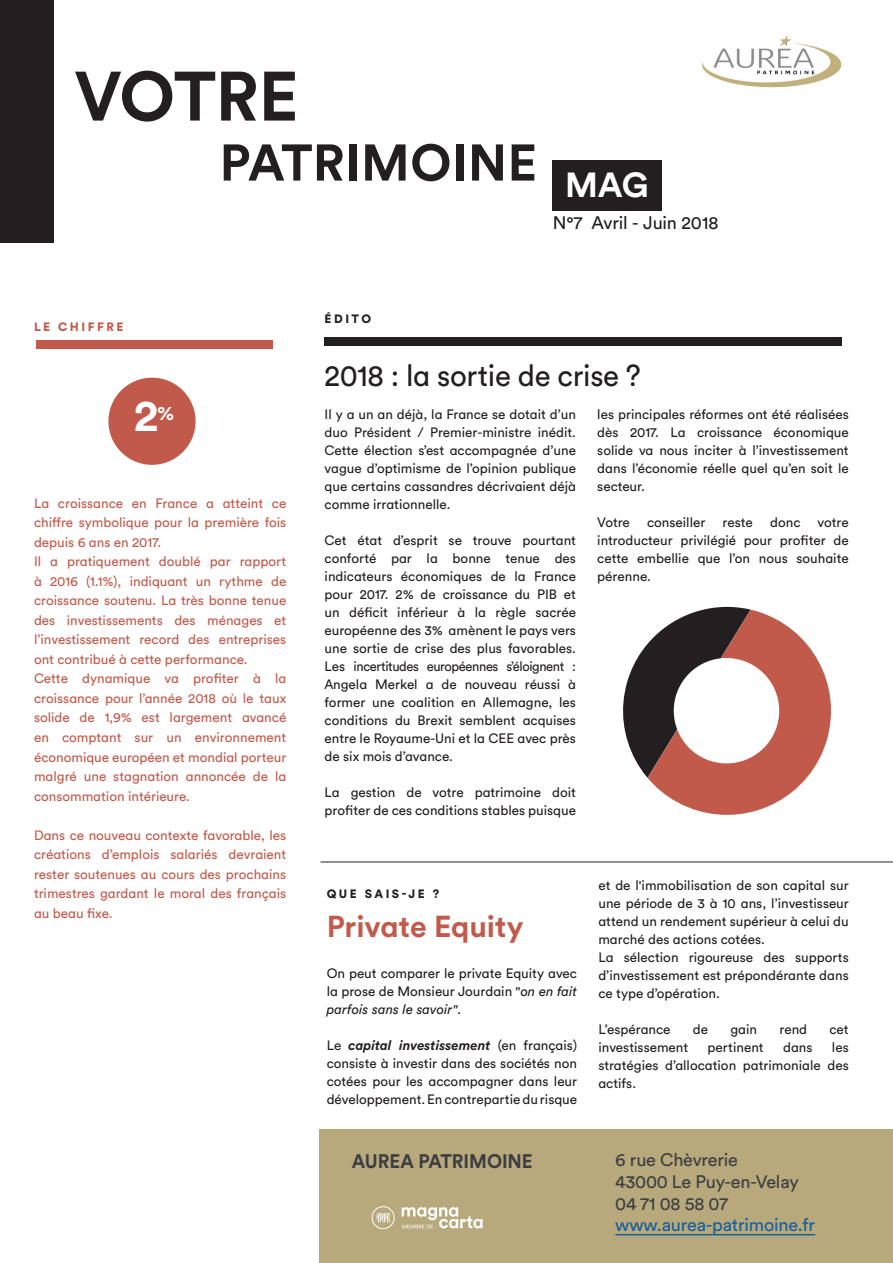
<style>
.page{position:relative;width:893px;height:1263px;background:#fff}
.page>*{position:absolute;margin:0;border:0;box-sizing:border-box;transform-origin:0 0}
.t1{font:700 69px "Circular Std";letter-spacing:-.015em;color:#231f20}
.t2{font:700 51px "Circular Std";letter-spacing:.01em;color:#231f20}
.t3{font:700 44.55px "Circular Std";color:#fff}
.t4{font:700 34.5px "Circular Std";color:#fff}
.Grand_texte_niveau_0{font:30px "Circular Std";letter-spacing:-.01em;color:#231f20}
.t5{font:700 30px "Circular Std";color:#c25a4b}
.t6{font:700 19.5px "Circular Std";letter-spacing:-.005em;color:#3b3d41;scale:.96 1}
.t7{font:18px "Circular Std";letter-spacing:-.01em;color:#3b3d41}
.t8{font:18px "Circular Std";letter-spacing:-.01em;color:#175d9e}
.t9{font:18px "Circular Std";letter-spacing:-.01em;color:#231f20}
.Texte_base{font:13.5px/18px "Circular Std";color:#231f20;text-align:justify}
.t10{font:13.5px/19.5px "Circular Std";color:#c25a4b;text-align:justify}
.Titre_petit_capitale{font:900 12px "Circular Std";letter-spacing:.21em;color:#231f20}
.Titre_petit_capitale-2{font:900 12px "Circular Std";letter-spacing:.21em;color:#c25a4b}
.s1{font-style:italic}
.s2{font-weight:700;font-style:italic}
</style>
<div class="page">
<div style="left:553px;top:160px;width:109px;height:50px;background:#231f20"></div>
<div style="left:0;top:0;width:53px;height:242px;background:#231f20"></div>
<hr style="left:321px;top:862px;width:572px;height:1px;background:#231f20">
<div style="left:37px;top:340px;width:236px;height:8px;background:#c25a4b"></div>
<div style="left:108px;top:378px;width:88px;height:87px;background:#c25a4b;border-radius:50%"></div>
<div style="left:325px;top:338px;width:517px;height:8px;background:#231f20"></div>
<svg style="left:693px;top:624px;width:138px;height:191px;fill:#c25a4b"></svg>
<svg style="left:623px;top:607px;width:162px;height:202px"></svg>
<div style="left:320px;top:1129px;width:573px;height:134px;background:#b7a97b"></div>
<hr style="left:615px;top:1234px;width:200px;height:1px;background:#175d9e">
<svg style="left:376px;top:1213px;width:14px;height:9px"></svg>
<svg style="left:402px;top:1207px;width:81px;height:21px"></svg>
<div style="left:372px;top:1206px;width:22px;height:23px;border:1px solid #fff;border-radius:50%"></div>
<img style="left:702px;top:35px;width:140px;height:53px">
<p class="t1" style="left:74px;top:52px;width:226px">VOTRE</p>
<p class="t2" style="left:220px;top:130px;width:319px">PATRIMOINE</p>
<p class="t4" style="left:565px;top:162px;width:85px">MAG</p>
<p class="t9" style="left:553px;top:212px;width:167px">N°7 Avril - Juin 2018</p>
<p class="Titre_petit_capitale-2" style="left:34px;top:319px;width:91px">LE CHIFFRE</p>
<p class="Titre_petit_capitale" style="left:325px;top:311px;width:48px">ÉDITO</p>
<p class="t3" style="left:134px;top:387px;width:41px">2<sup>%</sup></p>
<p class="t10" style="left:34px;top:493px;width:254px">La croissance en France a atteint ce chiffre symbolique pour la première fois depuis 6 ans en 2017.</p>
<p class="t10" style="left:34px;top:552px;width:254px">Il a pratiquement doublé par rapport à 2016 (1.1%), indiquant un rythme de croissance soutenu. La très bonne tenue des investissements des ménages et l’investissement record des entreprises ont contribué à cette performance.</p>
<p class="t10" style="left:34px;top:669px;width:254px">Cette dynamique va profiter à la croissance pour l’année 2018 où le taux solide de 1,9% est largement avancé en comptant sur un environnement économique européen et mondial porteur malgré une stagnation annoncée de la consommation intérieure.</p>
<p class="t10" style="left:34px;top:825px;width:254px">Dans ce nouveau contexte favorable, les créations d’emplois salariés devraient rester soutenues au cours des prochains trimestres gardant le moral des français au beau fixe.</p>
<p class="Grand_texte_niveau_0" style="left:325px;top:357px;width:318px">2018 : la sortie de crise ?</p>
<p class="Texte_base" style="left:325px;top:405px;width:253px">Il y a un an déjà, la France se dotait d’un duo Président / Premier-ministre inédit.<br>Cette élection s’est accompagnée d’une vague d’optimisme de l’opinion publique que certains cassandres décrivaient déjà comme irrationnelle.</p>
<p class="Texte_base" style="left:325px;top:531px;width:253px">Cet état d’esprit se trouve pourtant conforté par la bonne tenue des indicateurs économiques de la France pour 2017. 2% de croissance du PIB et un déficit inférieur à la règle sacrée européenne des 3% amènent le pays vers une sortie de crise des plus favorables.<br>Les incertitudes européennes s’éloignent :<br>Angela Merkel a de nouveau réussi à former une coalition en Allemagne, les conditions du Brexit semblent acquises entre le Royaume-Uni et la CEE avec près de six mois d’avance.</p>
<p class="Texte_base" style="left:325px;top:783px;width:253px">La gestion de votre patrimoine doit profiter de ces conditions stables puisque</p>
<p class="Texte_base" style="left:597px;top:405px;width:253px">les principales réformes ont été réalisées dès 2017. La croissance économique solide va nous inciter à l’investissement dans l’économie réelle quel qu’en soit le secteur.</p>
<p class="Texte_base" style="left:597px;top:513px;width:34px">Votre</p>
<p class="Texte_base" style="left:647px;top:513px;width:60px">conseiller</p>
<p class="Texte_base" style="left:723px;top:513px;width:32px">reste</p>
<p class="Texte_base" style="left:770px;top:513px;width:32px">donc</p>
<p class="Texte_base" style="left:597px;top:513px;width:253px;text-indent:220px">votre introducteur privilégié pour profiter de cette embellie que l’on nous souhaite pérenne.</p>
<p class="Titre_petit_capitale" style="left:327px;top:886px;width:114px">QUE SAIS-JE ?</p>
<p class="t5" style="left:327px;top:907px;width:198px">Private Equity</p>
<p class="Texte_base" style="left:327px;top:964px;width:252px">On peut comparer le private Equity avec la prose de Monsieur Jourdain "<span class="s1">on en fait parfois sans le savoir".</span></p>
<p class="Texte_base" style="left:327px;top:1036px;width:252px">Le <span class="s2">capital investissement</span> (en français) consiste à investir dans des sociétés non cotées pour les accompagner dans leur développement. En contrepartie du risque</p>
<p class="Texte_base" style="left:598px;top:876px;width:252px">et de l'immobilisation de son capital sur une période de 3 à 10 ans, l’investisseur attend un rendement supérieur à celui du marché des actions cotées.</p>
<p class="Texte_base" style="left:598px;top:948px;width:252px">La sélection rigoureuse des supports d’investissement est prépondérante dans ce type d’opération.</p>
<p class="Texte_base" style="left:598px;top:1020px;width:74px">L’espérance</p>
<p class="Texte_base" style="left:693px;top:1020px;width:17px">de</p>
<p class="Texte_base" style="left:731px;top:1020px;width:28px">gain</p>
<p class="Texte_base" style="left:779px;top:1020px;width:29px">rend</p>
<p class="Texte_base" style="left:829px;top:1020px;width:21px">cet</p>
<p class="Texte_base" style="left:598px;top:1038px;width:91px">investissement</p>
<p class="Texte_base" style="left:708px;top:1038px;width:58px">pertinent</p>
<p class="Texte_base" style="left:783px;top:1038px;width:31px">dans</p>
<p class="Texte_base" style="left:598px;top:1038px;width:252px;text-indent:234px">les stratégies d’allocation patrimoniale des actifs.</p>
<p class="t6" style="left:352px;top:1148px;width:190px">AUREA PATRIMOINE</p>
<p class="t7" style="left:615px;top:1149px;width:124px">6 rue Chèvrerie</p>
<p class="t7" style="left:615px;top:1171px;width:185px">43000 Le Puy-en-Velay</p>
<p class="t7" style="left:615px;top:1192px;width:114px">04 71 08 58 07</p>
<p class="t8" style="left:615px;top:1214px;width:201px">www.aurea-patrimoine.fr</p>
</div>
